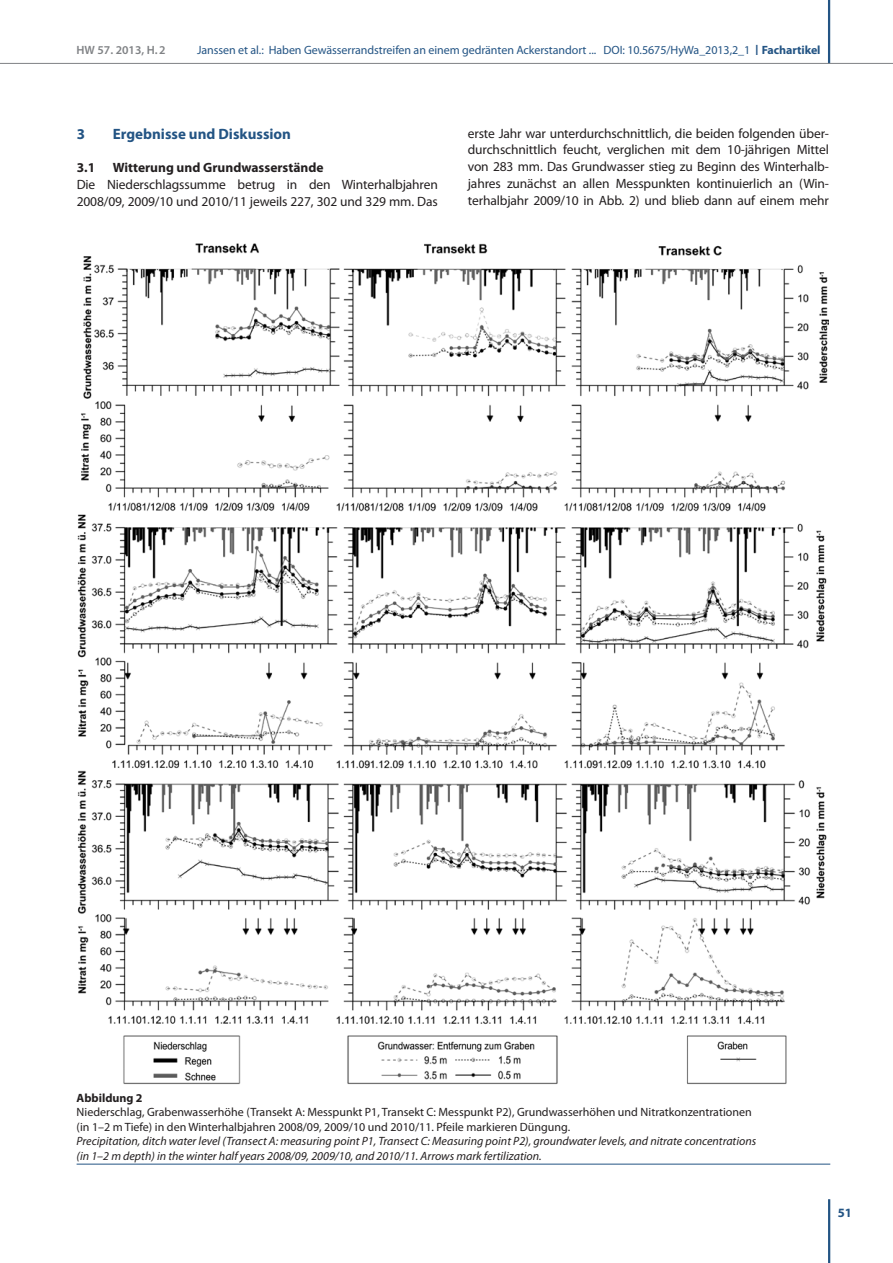
<style>
.page{position:relative;width:893px;height:1263px;background:#fff}
.page>*{position:absolute;margin:0;border:0;box-sizing:border-box;transform-origin:0 0}
.t1{font:700 15px "Myriad Pro";color:#235484}
.t2{font:13.5px/16.8px "Myriad Pro";letter-spacing:-.01em;color:#231f20;text-align:justify}
.t3{font:700 13.5px "Myriad Pro";color:#231f20}
.t4{font:700 12.75px "Myriad Pro";color:#235484}
.t5{font:italic 12px/14.4px "Myriad Pro";color:#231f20}
.t6{font:12px/14.4px "Myriad Pro";color:#231f20}
.t7{font:12px "Myriad Pro";letter-spacing:-.005em;color:#235484}
.t8{font:600 12px "Myriad Pro";color:#808285}
.t9{font:700 12px "Myriad Pro";color:#231f20}
.s1{font-size:15px}
.s2{font-weight:700}
</style>
<div class="page">
<hr style="left:828px;top:1199px;width:2px;height:64px;background:#235484">
<hr style="left:828px;top:0;width:2px;height:64px;background:#235484">
<hr style="left:0;top:63px;width:893px;height:1px;background:#808285">
<img style="left:77px;top:243px;width:751px;height:842px">
<hr style="left:77px;top:1164px;width:753px;height:1px;background:#235484">
<p class="t8" style="left:77px;top:42px;width:91px">HW 57. 2013, H.2</p>
<p class="t7" style="left:197px;top:42px;width:625px">Janssen et al.: Haben Gewässerrandstreifen an einem gedränten Ackerstandort ... DOI: 10.5675/HyWa_2013,2_1 <span class="s1">I</span> <span class="s2">Fachartikel</span></p>
<p class="t1" style="left:77px;top:124px;width:10px">3</p>
<p class="t1" style="left:113px;top:124px;width:180px">Ergebnisse und Diskussion</p>
<p class="t3" style="left:77px;top:159px;width:20px">3.1</p>
<p class="t3" style="left:113px;top:159px;width:212px">Witterung und Grundwasserstände</p>
<p class="t2" style="left:77px;top:176px;width:363px">Die Niederschlagssumme betrug in den Winterhalbjahren<br>2008/09, 2009/10 und 2010/11 jeweils 227, 302 und 329 mm. Das</p>
<p class="t2" style="left:468px;top:125px;width:363px">erste Jahr war unterdurchschnittlich, die beiden folgenden über&shy;durchschnittlich feucht, verglichen mit dem 10-jährigen Mittel von 283 mm. Das Grundwasser stieg zu Beginn des Winterhalb&shy;jahres zunächst an allen Messpunkten kontinuierlich an (Win&shy;terhalbjahr 2009/10 in Abb. 2) und blieb dann auf einem mehr</p>
<p class="t9" style="left:77px;top:1090px;width:68px">Abbildung 2</p>
<p class="t6" style="left:77px;top:1105px;width:677px">Niederschlag, Grabenwasserhöhe (Transekt A: Messpunkt P1, Transekt C: Messpunkt P2), Grundwasserhöhen und Nitratkonzentrationen (in 1–2 m Tiefe) in den Winterhalbjahren 2008/09, 2009/10 und 2010/11. Pfeile markieren Düngung.</p>
<p class="t5" style="left:77px;top:1134px;width:681px">Precipitation, ditch water level (Transect A: measuring point P1, Transect C: Measuring point P2), groundwater levels, and nitrate concentrations (in 1–2 m depth) in the winter half years 2008/09, 2009/10, and 2010/11. Arrows mark fertilization.</p>
<p class="t4" style="left:838px;top:1205px;width:16px">51</p>
</div>
